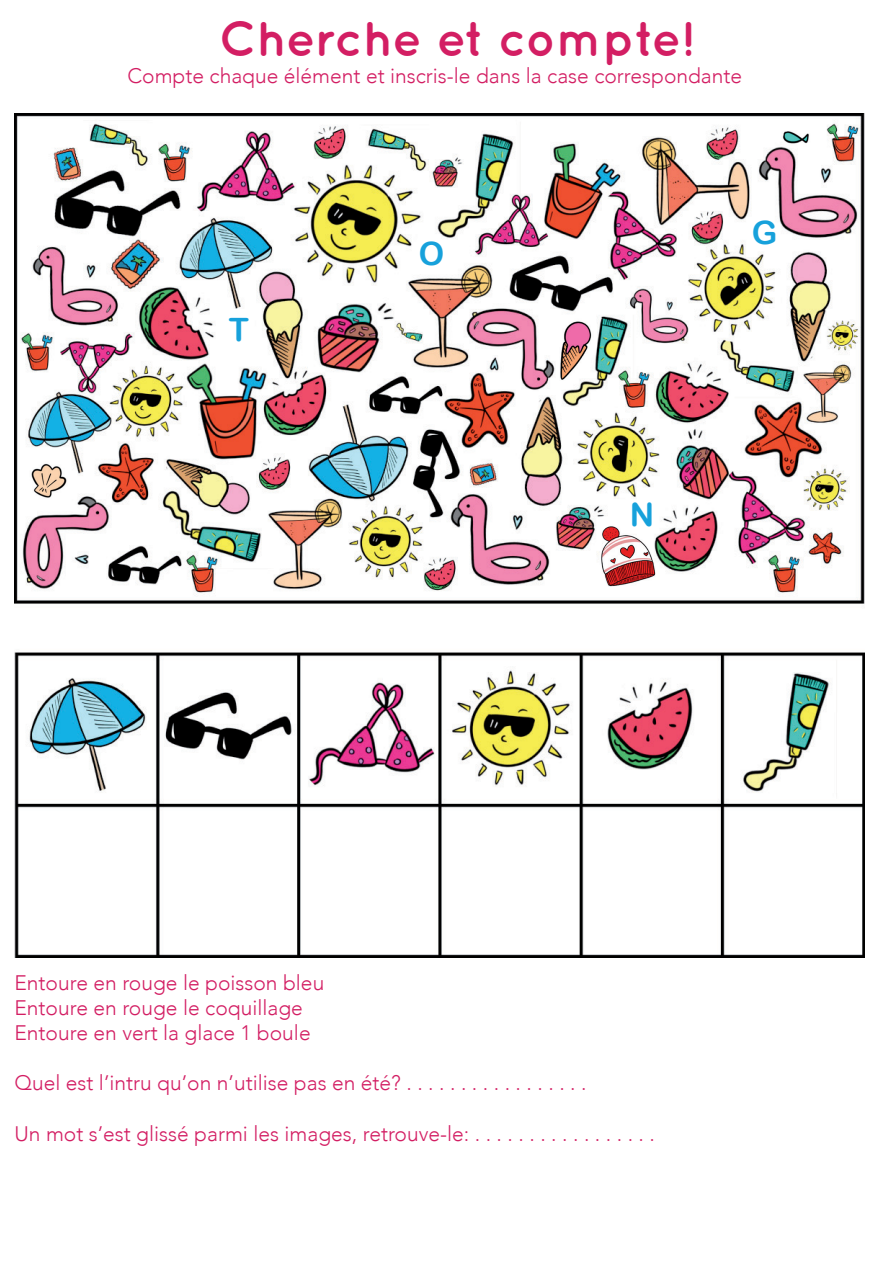
<style>
.page{position:relative;width:893px;height:1263px;background:#fff}
.page>*{position:absolute;margin:0;border:0;box-sizing:border-box;transform-origin:0 0}
.t1{font:700 48.6px "Quicksand";color:#d31e63}
.t2{font:32.1px "Arial Rounded MT Bold";color:#17a1db}
.t3{font:300 21px/25.2px "Avenir";color:#d31e63}
</style>
<div class="page">
<img style="left:14px;top:113px;width:851px;height:845px">
<img style="left:778px;top:124px;width:38px;height:24px">
<img style="left:30px;top:458px;width:40px;height:47px">
<img style="left:556px;top:309px;width:41px;height:71px">
<img style="left:590px;top:524px;width:67px;height:63px">
<h1 class="t1" style="left:219px;top:10px;width:477px">Cherche et compte!</h1>
<p class="t3" style="left:127px;top:63px;width:616px">Compte chaque élément et inscris-le dans la case correspondante</p>
<h2 class="t2" style="left:229px;top:311px;width:22px">T</h2>
<h2 class="t2" style="left:419px;top:235px;width:27px">O</h2>
<h2 class="t2" style="left:752px;top:213px;width:27px">G</h2>
<h2 class="t2" style="left:630px;top:495px;width:26px">N</h2>
<p class="t3" style="left:15px;top:970px;width:311px">Entoure en rouge le poisson bleu<br>Entoure en rouge le coquillage<br>Entoure en vert la glace 1 boule</p>
<p class="t3" style="left:15px;top:1071px;width:574px">Quel est l’intru qu’on n’utilise pas en été? . . . . . . . . . . . . . . . . .</p>
<p class="t3" style="left:15px;top:1121px;width:642px">Un mot s’est glissé parmi les images, retrouve-le: . . . . . . . . . . . . . . . . .</p>
</div>
